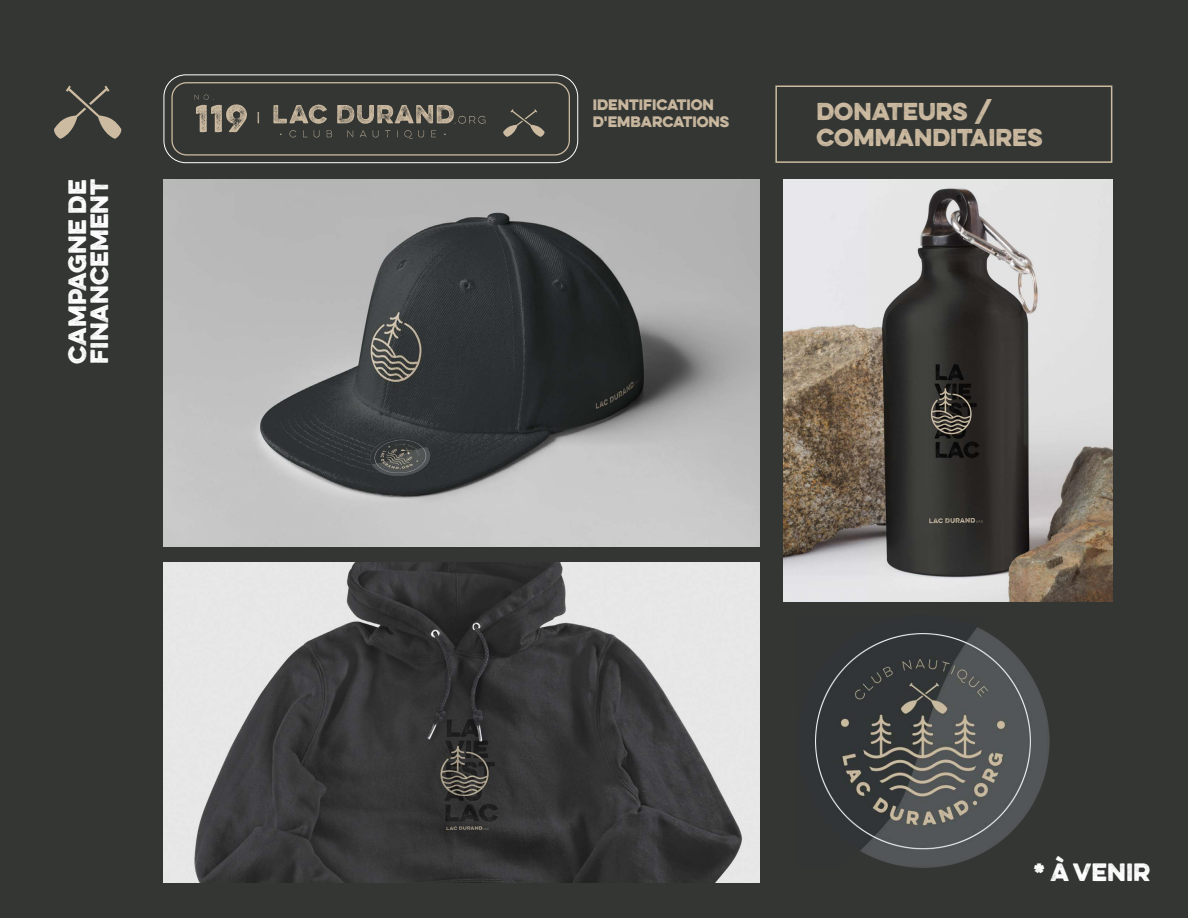
<style>
.page{position:relative;width:1188px;height:918px;background:#333633}
.page>*{position:absolute;margin:0;border:0;box-sizing:border-box;transform-origin:0 0}
.t1{font:700 22.5px/22px "Eveleth";color:#fff}
.t2{font:700 21.9px/26.2px "Eveleth";color:#ccbaa1}
.t3{font:700 13.65px/16.4px "Eveleth";color:#ccbaa1}
</style>
<div class="page">
<svg style="left:54px;top:85px;width:67px;height:54px"></svg>
<img style="left:783px;top:179px;width:329px;height:414px">
<img style="left:783px;top:593px;width:329px;height:275px">
<img style="left:164px;top:179px;width:596px;height:368px">
<img style="left:164px;top:562px;width:596px;height:320px">
<div style="left:164px;top:75px;width:414px;height:88px;border:1px solid #fff;border-radius:22px"></div>
<div style="left:171px;top:82px;width:399px;height:74px;border:1px solid #ccbaa1;border-radius:15px"></div>
<svg style="left:290px;top:130px;width:6px;height:7px"></svg>
<svg style="left:314px;top:130px;width:5px;height:7px"></svg>
<svg style="left:327px;top:130px;width:5px;height:7px"></svg>
<svg style="left:347px;top:130px;width:6px;height:7px"></svg>
<svg style="left:360px;top:130px;width:6px;height:7px"></svg>
<svg style="left:373px;top:130px;width:6px;height:7px"></svg>
<svg style="left:404px;top:130px;width:20px;height:9px"></svg>
<svg style="left:431px;top:130px;width:5px;height:7px"></svg>
<svg style="left:195px;top:95px;width:52px;height:37px"></svg>
<svg style="left:273px;top:105px;width:54px;height:19px"></svg>
<svg style="left:337px;top:105px;width:149px;height:19px"></svg>
<svg style="left:503px;top:109px;width:42px;height:28px"></svg>
<div style="left:775px;top:86px;width:337px;height:77px;border:2px solid #cbbba0"></div>
<p class="t1" style="left:66px;top:364px;width:186px;rotate:-90deg">CAMPAGNE DE<br>FINANCEMENT</p>
<p class="t3" style="left:593px;top:97px;width:138px">IDENTIFICATION<br>D'EMBARCATIONS</p>
<p class="t2" style="left:816px;top:98px;width:228px">DONATEURS /<br>COMMANDITAIRES</p>
<p class="t1" style="left:1033px;top:861px;width:119px">* À VENIR</p>
</div>
